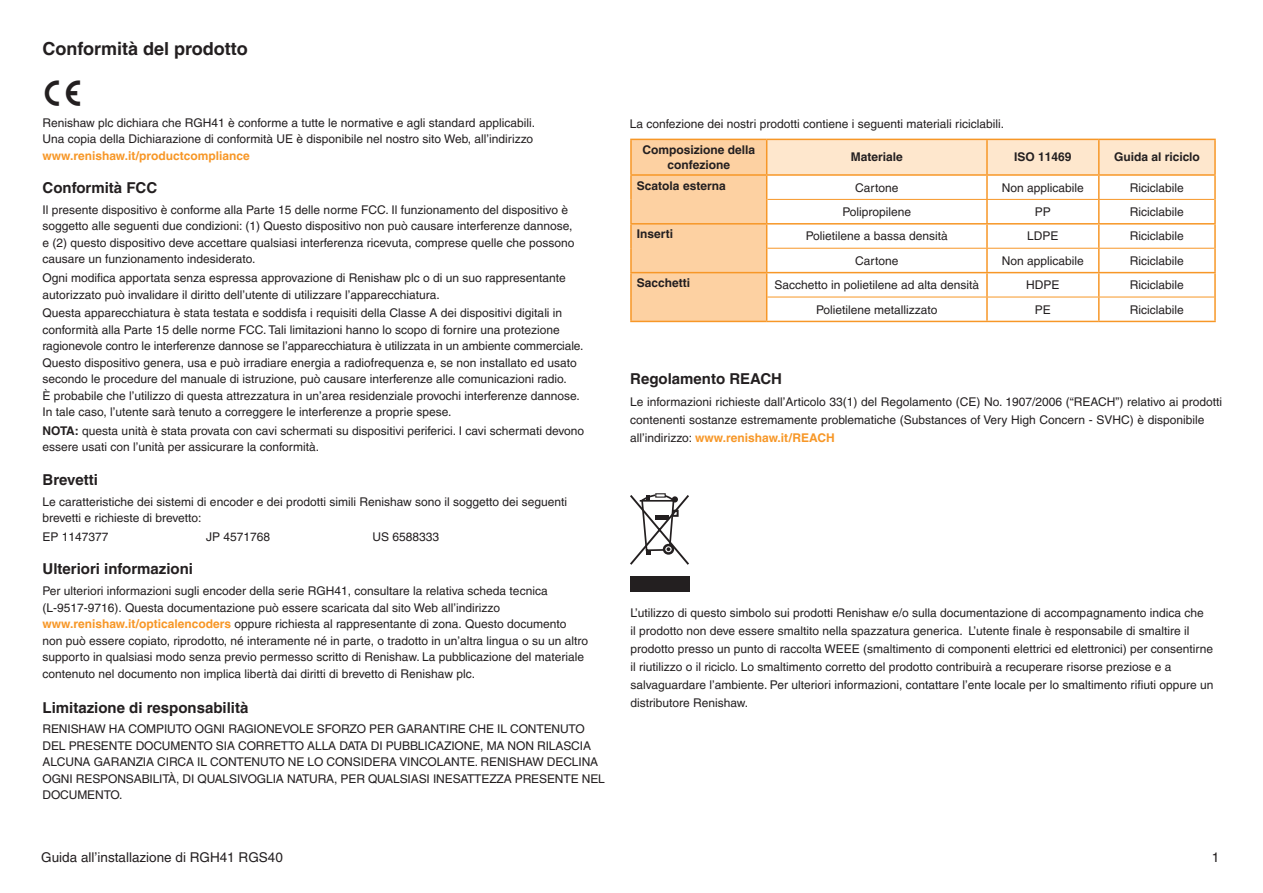
<style>
.page{position:relative;width:1263px;height:893px;background:#fff}
.page>*{position:absolute;margin:0;border:0;box-sizing:border-box;transform-origin:0 0}
.t1{font:45px "ce";color:#231f20}
.A_header{font:700 18px "Helvetica LT Pro";color:#231f20}
.B_header{font:700 15px "Helvetica LT Pro";color:#231f20}
.t2{font:13.5px "Helvetica LT Pro";color:#231f20}
.Text_8pt{font:12px/16.5px "Helvetica LT Pro";color:#231f20}
.t3{font:700 12px/15px "Helvetica LT Pro";color:#231f20;text-align:center}
.s1{font-weight:700;color:#f79727}
.s2{font-weight:700}
</style>
<div class="page">
<svg style="left:630px;top:493px;width:59px;height:72px"></svg>
<div style="left:630px;top:577px;width:59px;height:15px;background:#231f20"></div>
<hr style="left:630px;top:139px;width:137px;height:1px;background:#f79727">
<hr style="left:630px;top:140px;width:2px;height:34px;background:#f79727">
<hr style="left:1099px;top:139px;width:117px;height:1px;background:#f79727">
<hr style="left:1214px;top:140px;width:2px;height:34px;background:#f79727">
<hr style="left:630px;top:321px;width:137px;height:1px;background:#f79727">
<hr style="left:630px;top:174px;width:137px;height:2px;background:#f79727">
<hr style="left:630px;top:176px;width:2px;height:23px;background:#f79727">
<hr style="left:630px;top:199px;width:2px;height:24px;background:#f79727">
<hr style="left:1099px;top:174px;width:117px;height:2px;background:#f79727">
<hr style="left:1214px;top:176px;width:2px;height:23px;background:#f79727">
<hr style="left:1214px;top:199px;width:2px;height:24px;background:#f79727">
<hr style="left:630px;top:223px;width:137px;height:2px;background:#f79727">
<hr style="left:630px;top:225px;width:2px;height:23px;background:#f79727">
<hr style="left:630px;top:248px;width:2px;height:24px;background:#f79727">
<hr style="left:1099px;top:223px;width:117px;height:2px;background:#f79727">
<hr style="left:1214px;top:225px;width:2px;height:23px;background:#f79727">
<hr style="left:1214px;top:248px;width:2px;height:24px;background:#f79727">
<hr style="left:630px;top:272px;width:137px;height:1px;background:#f79727">
<hr style="left:630px;top:273px;width:2px;height:24px;background:#f79727">
<hr style="left:630px;top:297px;width:2px;height:24px;background:#f79727">
<hr style="left:1099px;top:272px;width:117px;height:1px;background:#f79727">
<hr style="left:1214px;top:273px;width:2px;height:24px;background:#f79727">
<svg style="left:631px;top:139px;width:584px;height:182px"></svg>
<hr style="left:1214px;top:297px;width:2px;height:24px;background:#f79727">
<hr style="left:767px;top:321px;width:220px;height:1px;background:#f79727">
<hr style="left:987px;top:321px;width:112px;height:1px;background:#f79727">
<hr style="left:1099px;top:321px;width:117px;height:1px;background:#f79727">
<hr style="left:767px;top:199px;width:220px;height:1px;background:#f79727">
<hr style="left:987px;top:199px;width:112px;height:1px;background:#f79727">
<hr style="left:1099px;top:199px;width:115px;height:1px;background:#f79727">
<hr style="left:767px;top:248px;width:220px;height:1px;background:#f79727">
<hr style="left:987px;top:248px;width:112px;height:1px;background:#f79727">
<hr style="left:1099px;top:248px;width:115px;height:1px;background:#f79727">
<hr style="left:767px;top:297px;width:220px;height:1px;background:#f79727">
<hr style="left:987px;top:297px;width:112px;height:1px;background:#f79727">
<hr style="left:1099px;top:297px;width:115px;height:1px;background:#f79727">
<p class="A_header" style="left:43px;top:38px;width:207px">Conformità del prodotto</p>
<p class="t1" style="left:43px;top:64px;width:45px">C</p>
<p class="Text_8pt" style="left:43px;top:114px;width:494px">Renishaw plc dichiara che RGH41 è conforme a tutte le normative e agli standard applicabili.<br>Una copia della Dichiarazione di conformità UE è disponibile nel nostro sito Web, all’indirizzo <span class="s1">www.renishaw.it/productcompliance</span></p>
<p class="B_header" style="left:43px;top:179px;width:116px">Conformità FCC</p>
<p class="Text_8pt" style="left:43px;top:201px;width:534px">Il presente dispositivo è conforme alla Parte 15 delle norme FCC. Il funzionamento del dispositivo è soggetto alle seguenti due condizioni: (1) Questo dispositivo non può causare interferenze dannose, e (2) questo dispositivo deve accettare qualsiasi interferenza ricevuta, comprese quelle che possono causare un funzionamento indesiderato.</p>
<p class="Text_8pt" style="left:43px;top:270px;width:525px">Ogni modifica apportata senza espressa approvazione di Renishaw plc o di un suo rappresentante autorizzato può invalidare il diritto dell’utente di utilizzare l’apparecchiatura.</p>
<p class="Text_8pt" style="left:43px;top:305px;width:543px">Questa apparecchiatura è stata testata e soddisfa i requisiti della Classe A dei dispositivi digitali in conformità alla Parte 15 delle norme FCC. Tali limitazioni hanno lo scopo di fornire una protezione ragionevole contro le interferenze dannose se l’apparecchiatura è utilizzata in un ambiente commerciale.<br>Questo dispositivo genera, usa e può irradiare energia a radiofrequenza e, se non installato ed usato secondo le procedure del manuale di istruzione, può causare interferenze alle comunicazioni radio.<br>È probabile che l’utilizzo di questa attrezzatura in un’area residenziale provochi interferenze dannose.<br>In tale caso, l’utente sarà tenuto a correggere le interferenze a proprie spese.</p>
<p class="Text_8pt" style="left:43px;top:422px;width:543px"><span class="s2">NOTA:</span> questa unità è stata provata con cavi schermati su dispositivi periferici. I cavi schermati devono essere usati con l’unità per assicurare la conformità.</p>
<p class="B_header" style="left:43px;top:470px;width:57px">Brevetti</p>
<p class="Text_8pt" style="left:43px;top:493px;width:526px">Le caratteristiche dei sistemi di encoder e dei prodotti simili Renishaw sono il soggetto dei seguenti brevetti e richieste di brevetto:</p>
<p class="Text_8pt" style="left:43px;top:528px;width:68px">EP 1147377</p>
<p class="Text_8pt" style="left:206px;top:528px;width:66px">JP 4571768</p>
<p class="Text_8pt" style="left:373px;top:528px;width:68px">US 6588333</p>
<p class="B_header" style="left:43px;top:560px;width:152px">Ulteriori informazioni</p>
<p class="Text_8pt" style="left:43px;top:583px;width:547px">Per ulteriori informazioni sugli encoder della serie RGH41, consultare la relativa scheda tecnica (L-9517-9716). Questa documentazione può essere scaricata dal sito Web all’indirizzo <span class="s1">www.renishaw.it/opticalencoders</span> oppure richiesta al rappresentante di zona. Questo documento non può essere copiato, riprodotto, né interamente né in parte, o tradotto in un’altra lingua o su un altro supporto in qualsiasi modo senza previo permesso scritto di Renishaw. La pubblicazione del materiale contenuto nel documento non implica libertà dai diritti di brevetto di Renishaw plc.</p>
<p class="B_header" style="left:43px;top:698px;width:207px">Limitazione di responsabilità</p>
<p class="Text_8pt" style="left:43px;top:721px;width:564px">RENISHAW HA COMPIUTO OGNI RAGIONEVOLE SFORZO PER GARANTIRE CHE IL CONTENUTO DEL PRESENTE DOCUMENTO SIA CORRETTO ALLA DATA DI PUBBLICAZIONE, MA NON RILASCIA ALCUNA GARANZIA CIRCA IL CONTENUTO NE LO CONSIDERA VINCOLANTE. RENISHAW DECLINA OGNI RESPONSABILITÀ, DI QUALSIVOGLIA NATURA, PER QUALSIASI INESATTEZZA PRESENTE NEL DOCUMENTO.</p>
<p class="Text_8pt" style="left:630px;top:115px;width:376px">La confezione dei nostri prodotti contiene i seguenti materiali riciclabili.</p>
<p class="t3" style="left:642px;top:142px;width:114px">Composizione della confezione</p>
<p class="t3" style="left:851px;top:150px;width:54px">Materiale</p>
<p class="t3" style="left:1014px;top:150px;width:59px">ISO 11469</p>
<p class="t3" style="left:1114px;top:150px;width:87px">Guida al riciclo</p>
<p class="t3" style="left:637px;top:178px;width:90px">Scatola esterna</p>
<p class="Text_8pt" style="left:855px;top:179px;width:45px">Cartone</p>
<p class="Text_8pt" style="left:1002px;top:179px;width:84px">Non applicabile</p>
<p class="Text_8pt" style="left:1130px;top:179px;width:55px">Riciclabile</p>
<p class="Text_8pt" style="left:842px;top:203px;width:70px">Polipropilene</p>
<p class="Text_8pt" style="left:1035px;top:203px;width:18px">PP</p>
<p class="Text_8pt" style="left:1130px;top:203px;width:55px">Riciclabile</p>
<p class="t3" style="left:637px;top:227px;width:38px">Inserti</p>
<p class="Text_8pt" style="left:806px;top:228px;width:144px">Polietilene a bassa densità</p>
<p class="Text_8pt" style="left:1027px;top:228px;width:33px">LDPE</p>
<p class="Text_8pt" style="left:1130px;top:228px;width:55px">Riciclabile</p>
<p class="Text_8pt" style="left:855px;top:252px;width:45px">Cartone</p>
<p class="Text_8pt" style="left:1002px;top:252px;width:84px">Non applicabile</p>
<p class="Text_8pt" style="left:1130px;top:252px;width:55px">Riciclabile</p>
<p class="t3" style="left:637px;top:276px;width:55px">Sacchetti</p>
<p class="Text_8pt" style="left:774px;top:277px;width:206px">Sacchetto in polietilene ad alta densità</p>
<p class="Text_8pt" style="left:1026px;top:277px;width:35px">HDPE</p>
<p class="Text_8pt" style="left:1130px;top:277px;width:55px">Riciclabile</p>
<p class="Text_8pt" style="left:816px;top:301px;width:123px">Polietilene metallizzato</p>
<p class="Text_8pt" style="left:1035px;top:301px;width:18px">PE</p>
<p class="Text_8pt" style="left:1130px;top:301px;width:55px">Riciclabile</p>
<p class="B_header" style="left:630px;top:370px;width:153px">Regolamento REACH</p>
<p class="Text_8pt" style="left:630px;top:393px;width:593px;line-height:18px">Le informazioni richieste dall’Articolo 33(1) del Regolamento (CE) No. 1907/2006 (“REACH”) relativo ai prodotti contenenti sostanze estremamente problematiche (Substances of Very High Concern - SVHC) è disponibile all’indirizzo: <span class="s1">www.renishaw.it/REACH</span></p>
<p class="Text_8pt" style="left:630px;top:604px;width:584px;line-height:18px">L’utilizzo di questo simbolo sui prodotti Renishaw e/o sulla documentazione di accompagnamento indica che<br>il prodotto non deve essere smaltito nella spazzatura generica. L’utente finale è responsabile di smaltire il prodotto presso un punto di raccolta WEEE (smaltimento di componenti elettrici ed elettronici) per consentirne il riutilizzo o il riciclo. Lo smaltimento corretto del prodotto contribuirà a recuperare risorse preziose e a salvaguardare l’ambiente. Per ulteriori informazioni, contattare l’ente locale per lo smaltimento rifiuti oppure un distributore Renishaw.</p>
<p class="t2" style="left:41px;top:850px;width:243px">Guida all’installazione di RGH41 RGS40</p>
<p class="t2" style="left:1212px;top:850px;width:9px">1</p>
</div>
